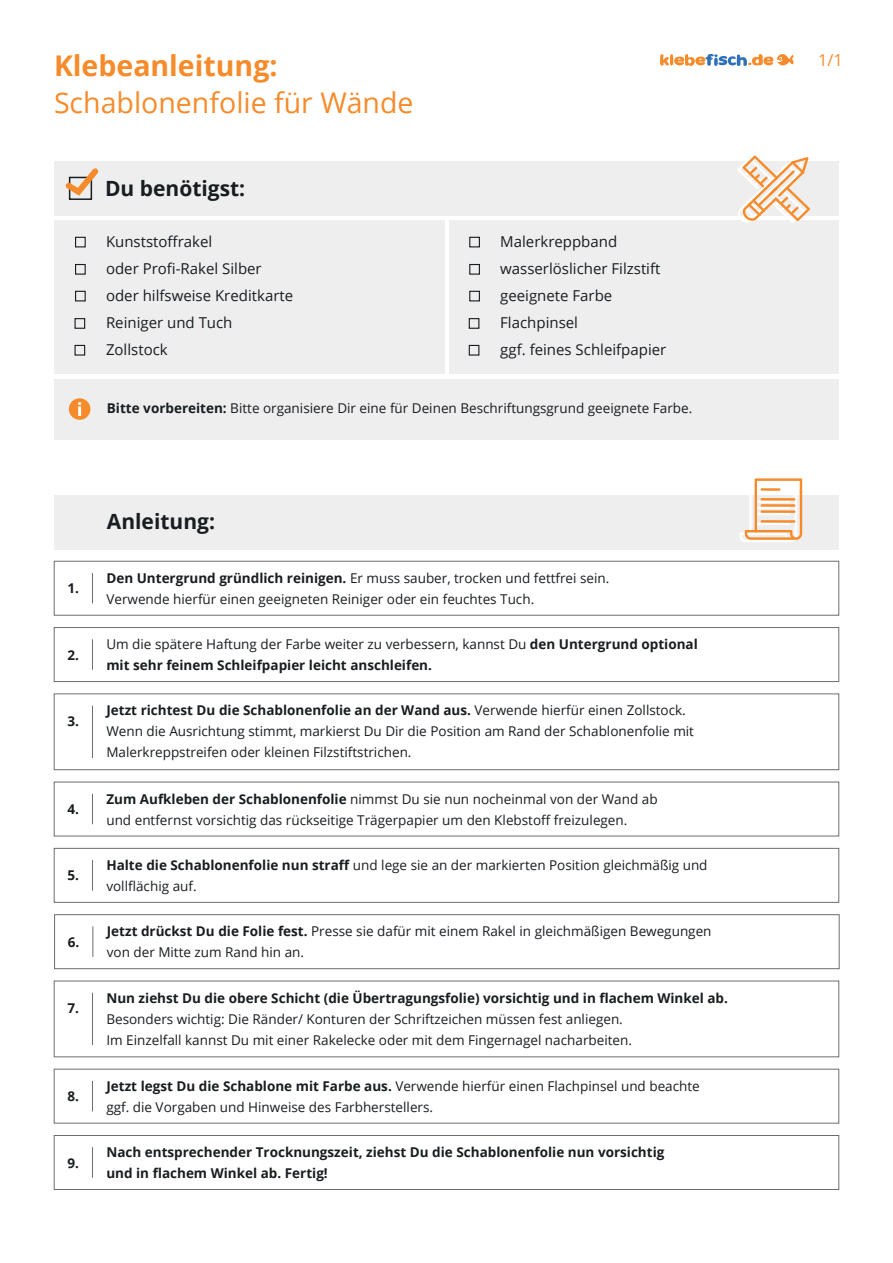
<style>
.page{position:relative;width:893px;height:1263px;background:#fff}
.page>*{position:absolute;margin:0;border:0;box-sizing:border-box;transform-origin:0 0}
.t1{font:28.5px "Open Sans";color:#f68b2b}
.t2{font:700 28.5px "Open Sans";color:#f68b2b}
.t3{font:700 21px "Open Sans";color:#181d20}
.t4{font:16.5px "Open Sans";color:#f68b2b}
.t5{font:15px/27px "Open Sans";color:#181d20}
.t6{font:13.5px/21px "Open Sans";color:#181d20}
.t7{font:700 13.5px/21px "Open Sans";color:#181d20}
.s1{font-weight:700}
.s2{font-weight:400}
</style>
<div class="page">
<div style="left:54px;top:379px;width:785px;height:60px;background:#eeeeef"></div>
<div style="left:54px;top:221px;width:391px;height:153px;background:#eeeeef"></div>
<div style="left:450px;top:221px;width:389px;height:153px;background:#eeeeef"></div>
<div style="left:54px;top:162px;width:785px;height:54px;background:#eeeeef"></div>
<div style="left:54px;top:495px;width:785px;height:54px;background:#eeeeef"></div>
<div style="left:54px;top:561px;width:785px;height:54px;border:1px solid #6c6d70"></div>
<div style="left:54px;top:627px;width:785px;height:55px;border:1px solid #6c6d70"></div>
<div style="left:54px;top:848px;width:785px;height:54px;border:1px solid #6c6d70"></div>
<div style="left:54px;top:914px;width:785px;height:55px;border:1px solid #6c6d70"></div>
<div style="left:54px;top:1069px;width:785px;height:54px;border:1px solid #6c6d70"></div>
<div style="left:54px;top:1135px;width:785px;height:55px;border:1px solid #6c6d70"></div>
<div style="left:54px;top:694px;width:785px;height:76px;border:1px solid #6c6d70"></div>
<div style="left:54px;top:981px;width:785px;height:76px;border:1px solid #6c6d70"></div>
<svg style="left:65px;top:168px;width:34px;height:32px"></svg>
<div style="left:75px;top:237px;width:11px;height:10px;border:1px solid #181d20"></div>
<div style="left:469px;top:237px;width:11px;height:10px;border:1px solid #181d20"></div>
<div style="left:75px;top:264px;width:11px;height:11px;border:1px solid #181d20"></div>
<div style="left:469px;top:264px;width:11px;height:11px;border:1px solid #181d20"></div>
<div style="left:74px;top:318px;width:11px;height:11px;border:1px solid #181d20"></div>
<div style="left:469px;top:318px;width:10px;height:11px;border:1px solid #181d20"></div>
<div style="left:75px;top:291px;width:11px;height:10px;border:1px solid #181d20"></div>
<div style="left:469px;top:291px;width:11px;height:10px;border:1px solid #181d20"></div>
<div style="left:74px;top:345px;width:11px;height:11px;border:1px solid #181d20"></div>
<div style="left:469px;top:345px;width:10px;height:11px;border:1px solid #181d20"></div>
<svg style="left:660px;top:54px;width:134px;height:12px"></svg>
<div style="left:69px;top:398px;width:21px;height:22px;background:#f68b2b;border-radius:50%"></div>
<svg style="left:78px;top:402px;width:3px;height:14px"></svg>
<svg style="left:736px;top:156px;width:74px;height:67px"></svg>
<hr style="left:92px;top:573px;width:1px;height:30px;background:#6c6d70">
<hr style="left:92px;top:639px;width:1px;height:31px;background:#6c6d70">
<hr style="left:92px;top:794px;width:1px;height:30px;background:#6c6d70">
<hr style="left:92px;top:860px;width:1px;height:30px;background:#6c6d70">
<hr style="left:93px;top:926px;width:1px;height:31px;background:#6c6d70">
<hr style="left:92px;top:1081px;width:1px;height:30px;background:#6c6d70">
<hr style="left:92px;top:1147px;width:1px;height:31px;background:#6c6d70">
<hr style="left:92px;top:706px;width:1px;height:52px;background:#6c6d70">
<hr style="left:92px;top:993px;width:1px;height:52px;background:#6c6d70">
<svg style="left:740px;top:478px;width:62px;height:64px"></svg>
<h1 class="t2" style="left:54px;top:45px;width:225px">Klebeanleitung:</h1>
<h1 class="t1" style="left:54px;top:83px;width:361px">Schablonenfolie für Wände</h1>
<h2 class="t3" style="left:105px;top:173px;width:142px">Du benötigst:</h2>
<p class="t5" style="left:106px;top:228px;width:189px">Kunststoffrakel<br>oder Profi-Rakel Silber oder hilfsweise Kreditkarte<br>Reiniger und Tuch<br>Zollstock</p>
<p class="t5" style="left:500px;top:228px;width:168px">Malerkreppband wasserlöslicher Filzstift geeignete Farbe<br>Flachpinsel<br>ggf. feines Schleifpapier</p>
<p class="t6" style="left:107px;top:398px;width:587px"><span class="s1">Bitte vorbereiten:</span> Bitte organisiere Dir eine für Deinen Beschriftungsgrund geeignete Farbe.</p>
<p class="t7" style="left:67px;top:578px;width:13px">1.</p>
<p class="t7" style="left:67px;top:644px;width:13px">2.</p>
<p class="t7" style="left:67px;top:710px;width:13px">3.</p>
<p class="t7" style="left:67px;top:798px;width:13px">4.</p>
<p class="t7" style="left:67px;top:865px;width:13px">5.</p>
<p class="t7" style="left:68px;top:931px;width:13px">6.</p>
<p class="t7" style="left:67px;top:997px;width:13px">7.</p>
<p class="t7" style="left:67px;top:1085px;width:13px">8.</p>
<p class="t7" style="left:67px;top:1152px;width:13px">9.</p>
<h2 class="t3" style="left:107px;top:507px;width:110px">Anleitung:</h2>
<p class="t6" style="left:106px;top:567px;width:505px"><span class="s1">Den Untergrund gründlich reinigen.</span> Er muss sauber, trocken und fettfrei sein.<br>Verwende hierfür einen geeigneten Reiniger oder ein feuchtes Tuch.</p>
<p class="t7" style="left:106px;top:633px;width:593px"><span class="s2">Um die spätere Haftung der Farbe weiter zu verbessern, kannst Du</span> den Untergrund optional mit sehr feinem Schleifpapier leicht anschleifen.</p>
<p class="t6" style="left:106px;top:700px;width:589px"><span class="s1">Jetzt richtest Du die Schablonenfolie an der Wand aus.</span> Verwende hierfür einen Zollstock.<br>Wenn die Ausrichtung stimmt, markierst Du Dir die Position am Rand der Schablonenfolie mit<br>Malerkreppstreifen oder kleinen Filzstiftstrichen.</p>
<p class="t6" style="left:106px;top:788px;width:553px"><span class="s1">Zum Aufkleben der Schablonenfolie</span> nimmst Du sie nun nocheinmal von der Wand ab und entfernst vorsichtig das rückseitige Trägerpapier um den Klebstoff freizulegen.</p>
<p class="t6" style="left:106px;top:854px;width:603px"><span class="s1">Halte die Schablonenfolie nun straff</span> und lege sie an der markierten Position gleichmäßig und vollflächig auf.</p>
<p class="t6" style="left:107px;top:920px;width:606px"><span class="s1">Jetzt drückst Du die Folie fest.</span> Presse sie dafür mit einem Rakel in gleichmäßigen Bewegungen von der Mitte zum Rand hin an.</p>
<p class="t7" style="left:106px;top:987px;width:623px">Nun ziehst Du die obere Schicht (die Übertragungsfolie) vorsichtig und in flachem Winkel ab.</p>
<p class="t6" style="left:106px;top:1008px;width:527px">Besonders wichtig: Die Ränder/ Konturen der Schriftzeichen müssen fest anliegen.<br>Im Einzelfall kannst Du mit einer Rakelecke oder mit dem Fingernagel nacharbeiten.</p>
<p class="t6" style="left:106px;top:1075px;width:595px"><span class="s1">Jetzt legst Du die Schablone mit Farbe aus.</span> Verwende hierfür einen Flachpinsel und beachte ggf. die Vorgaben und Hinweise des Farbherstellers.</p>
<p class="t7" style="left:106px;top:1141px;width:559px">Nach entsprechender Trocknungszeit, ziehst Du die Schablonenfolie nun vorsichtig und in flachem Winkel ab. Fertig!</p>
<p class="t4" style="left:818px;top:48px;width:26px">1/1</p>
</div>
